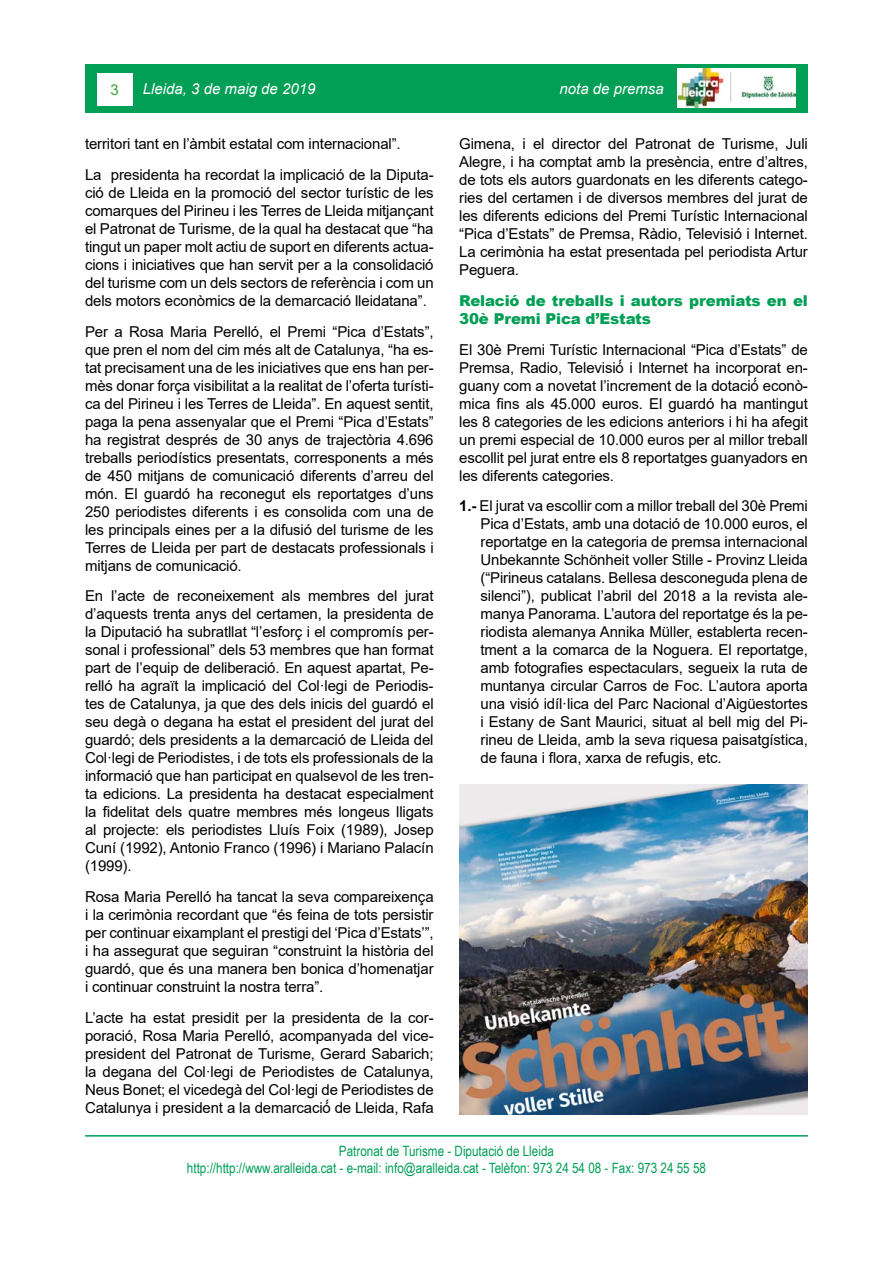
<style>
.page{position:relative;width:893px;height:1263px;background:#fff}
.page>*{position:absolute;margin:0;border:0;box-sizing:border-box;transform-origin:0 0}
.t1{font:15px/18px "Arial";letter-spacing:-.01em;color:#000;text-align:justify}
.t2{font:900 15px/18px "Arial";letter-spacing:-.01em;color:#009f55}
.t3{font:italic 15px "Arial";color:#fff}
.t4{font:15px "Arial";color:#3fa535}
.t5{font:14.25px/17.1px "Arial Narrow";color:#009f55;text-align:center}
.s1{font-weight:700}
</style>
<div class="page">
<div style="left:85px;top:64px;width:723px;height:48px;background:#009f55"></div>
<div style="left:97px;top:73px;width:35px;height:32px;background:#fff"></div>
<div style="left:678px;top:68px;width:118px;height:39px;background:#fff"></div>
<img style="left:679px;top:69px;width:116px;height:38px">
<hr style="left:85px;top:1135px;width:723px;height:1px;background:#009f55">
<img style="left:459px;top:784px;width:349px;height:330px">
<p class="t4" style="left:111px;top:79px;width:10px">3</p>
<p class="t3" style="left:143px;top:79px;width:174px">Lleida, 3 de maig de 2019</p>
<p class="t3" style="left:560px;top:79px;width:106px">nota de premsa</p>
<p class="t1" style="left:85px;top:128px;width:350px;line-height:30.8px">territori tant en l’àmbit estatal com internacional”.<br>La presidenta ha recordat la implicació de la Diputa-</p>
<p class="t1" style="left:85px;top:183px;width:350px">ció de Lleida en la promoció del sector turístic de les comarques del Pirineu i les Terres de Lleida mitjançant el Patronat de Turisme, de la qual ha destacat que “ha tingut un paper molt actiu de suport en diferents actua&shy;cions i iniciatives que han servit per a la consolidació del turisme com un dels sectors de referència i com un dels motors econòmics de la demarcació lleidatana”.</p>
<p class="t1" style="left:85px;top:322px;width:350px">Per a Rosa Maria Perelló, el Premi “Pica d’Estats”, que pren el nom del cim més alt de Catalunya, “ha es&shy;tat precisament una de les iniciatives que ens han per&shy;mès donar força visibilitat a la realitat de l’oferta turísti&shy;ca del Pirineu i les Terres de Lleida”. En aquest sentit, paga la pena assenyalar que el Premi “Pica d’Estats” ha registrat després de 30 anys de trajectòria 4.696 treballs periodístics presentats, corresponents a més de 450 mitjans de comunicació diferents d’arreu del món. El guardó ha reconegut els reportatges d’uns 250 periodistes diferents i es consolida com una de les principals eines per a la difusió del turisme de les Terres de Lleida per part de destacats professionals i mitjans de comunicació.</p>
<p class="t1" style="left:85px;top:587px;width:350px">En l’acte de reconeixement als membres del jurat d’aquests trenta anys del certamen, la presidenta de la Diputació ha subratllat “l’esforç i el compromís per&shy;sonal i professional” dels 53 membres que han format part de l’equip de deliberació. En aquest apartat, Pe&shy;relló ha agraït la implicació del Col·legi de Periodis&shy;tes de Catalunya, ja que des dels inicis del guardó el seu degà o degana ha estat el president del jurat del guardó; dels presidents a la demarcació de Lleida del Col·legi de Periodistes, i de tots els professionals de la informació que han participat en qualsevol de les tren&shy;ta edicions. La presidenta ha destacat especialment la fidelitat dels quatre membres més longeus lligats al projecte: els periodistes Lluís Foix (1989), Josep Cuní (1992), Antonio Franco (1996) i Mariano Palacín (1999).</p>
<p class="t1" style="left:85px;top:888px;width:350px">Rosa Maria Perelló ha tancat la seva compareixença i la cerimònia recordant que “és feina de tots persistir per continuar eixamplant el prestigi del ‘Pica d’Estats’”, i ha assegurat que seguiran “construint la història del guardó, que és una manera ben bonica d’homenatjar i continuar construint la nostra terra”.</p>
<p class="t1" style="left:85px;top:1008px;width:350px">L’acte ha estat presidit per la presidenta de la cor&shy;poració, Rosa Maria Perelló, acompanyada del vice&shy;president del Patronat de Turisme, Gerard Sabarich; la degana del Col·legi de Periodistes de Catalunya, Neus Bonet; el vicedegà del Col·legi de Periodistes de Catalunya i president a la demarcació́ de Lleida, Rafa</p>
<p class="t1" style="left:459px;top:135px;width:350px">Gimena, i el director del Patronat de Turisme, Juli Alegre, i ha comptat amb la presència, entre d’altres, de tots els autors guardonats en les diferents catego&shy;ries del certamen i de diversos membres del jurat de les diferents edicions del Premi Turístic Internacional “Pica d’Estats” de Premsa, Ràdio, Televisió i Internet.<br>La cerimònia ha estat presentada pel periodista Artur Peguera.</p>
<p class="t2" style="left:459px;top:291px;width:350px">Relació de treballs i autors premiats en el<br>30è Premi Pica d’Estats</p>
<p class="t1" style="left:459px;top:340px;width:350px">El 30è Premi Turístic Internacional “Pica d’Estats” de Premsa, Radio, Televisió́ i Internet ha incorporat en&shy;guany com a novetat l’increment de la dotació́ econò&shy;mica fins als 45.000 euros. El guardó ha mantingut les 8 categories de les edicions anteriors i hi ha afegit un premi especial de 10.000 euros per al millor treball escollit pel jurat entre els 8 reportatges guanyadors en les diferents categories.</p>
<p class="t1" style="left:480px;top:497px;width:329px;text-indent:-21px"><span class="s1">1.-</span> El jurat va escollir com a millor treball del 30è Premi Pica d’Estats, amb una dotació de 10.000 euros, el reportatge en la categoria de premsa internacional Unbekannte Schönheit voller Stille - Provinz Lleida (“Pirineus catalans. Bellesa desconeguda plena de silenci”), publicat l’abril del 2018 a la revista ale&shy;manya Panorama. L’autora del reportatge és la pe&shy;riodista alemanya Annika Müller, establerta recen&shy;tment a la comarca de la Noguera. El reportatge, amb fotografies espectaculars, segueix la ruta de muntanya circular Carros de Foc. L’autora aporta una visió idíl·lica del Parc Nacional d’Aigüestortes i Estany de Sant Maurici, situat al bell mig del Pi&shy;rineu de Lleida, amb la seva riquesa paisatgística, de fauna i flora, xarxa de refugis, etc.</p>
<p class="t5" style="left:187px;top:1141px;width:521px">Patronat de Turisme - Diputació de Lleida<br>http://http://www.aralleida.cat - e-mail: info@aralleida.cat - Telèfon: 973 24 54 08 - Fax: 973 24 55 58</p>
</div>
